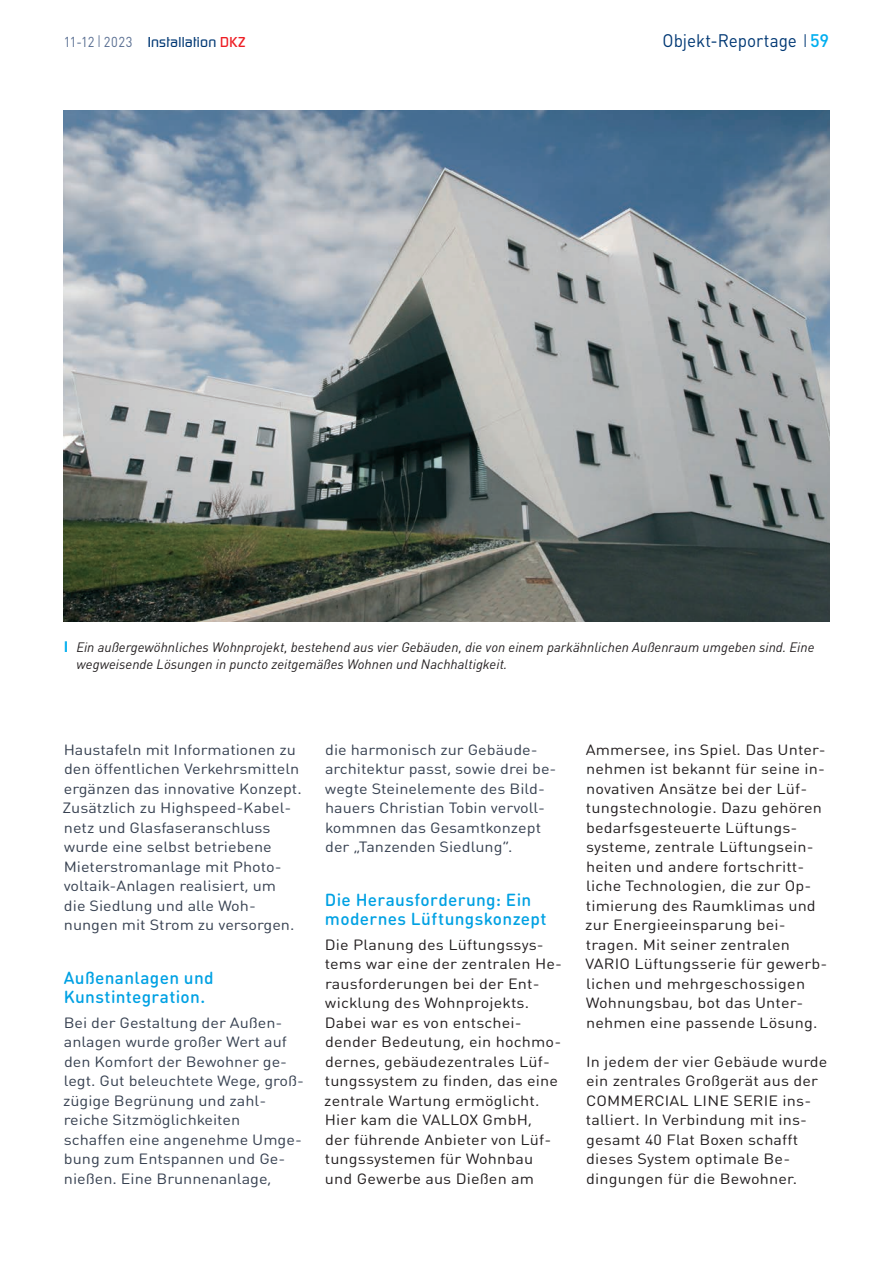
<style>
.page{position:relative;width:893px;height:1263px;background:#fff}
.page>*{position:absolute;margin:0;border:0;box-sizing:border-box;transform-origin:0 0}
.t1{font:18px "DINOT";letter-spacing:-.005em;color:#013874;scale:.95 1}
.t2{font:500 17.25px/19.5px "DIN Round OT";letter-spacing:.02em;color:#00a1e3}
.t3{font:14.7px/19.5px "DIN Round OT";letter-spacing:.01em;color:#231f20;scale:1.1 1}
.t4{font:14.7px/19.5px "DIN Round OT";color:#374151;scale:1.1 1}
.t5{font:500 14.25px "Continuum";letter-spacing:.015em;color:#013874}
.t6{font:italic 13.5px/16.8px "DINOT";color:#231f20}
.s1{font-family:"DINOT";font-weight:400;color:#566c90}
.s2{font-family:"DINOT";font-weight:300;font-size:16.5px;color:#566c90}
.s3{color:#ee1d23}
.s4{font-weight:300}
.s5{font-weight:500;color:#00aeef}
.s6{font-weight:700;font-style:normal;font-size:15px;color:#00aeef}
</style>
<div class="page">
<img style="left:64px;top:111px;width:765px;height:510px">
<p class="t5" style="left:64px;top:33px;width:183px"><span class="s1">11-12</span> <span class="s2">I</span> <span class="s1">2023</span> Installation <span class="s3">DKZ</span></p>
<p class="t1" style="left:663px;top:27px;width:177px">Objekt-Reportage <span class="s4">I</span><span class="s5">59</span></p>
<p class="t6" style="left:77px;top:637px;width:739px;text-indent:-13px"><span class="s6">I</span> Ein außergewöhnliches Wohnprojekt, bestehend aus vier Gebäuden, die von einem parkähnlichen Außenraum umgeben sind. Eine wegweisende Lösungen in puncto zeitgemäßes Wohnen und Nachhaltigkeit.</p>
<p class="t4" style="left:62px;top:739px;width:219px">Haustafeln mit Informationen zu den öffentlichen Verkehrsmitteln ergänzen das innovative Konzept.<br>Zusätzlich zu Highspeed-Kabel&shy;netz und Glasfaseranschluss wurde eine selbst betriebene<br>Mieterstromanlage mit Photo&shy;voltaik-Anlagen realisiert, um<br>die Siedlung und alle Woh&shy;nungen mit Strom zu versorgen.</p>
<p class="t2" style="left:64px;top:967px;width:151px">Außenanlagen und<br>Kunstintegration.</p>
<p class="t4" style="left:63px;top:1012px;width:221px">Bei der Gestaltung der Außen&shy;anlagen wurde großer Wert auf den Komfort der Bewohner ge&shy;legt. Gut beleuchtete Wege, groß&shy;zügige Begrünung und zahl&shy;reiche Sitzmöglichkeiten schaffen eine angenehme Umge&shy;bung zum Entspannen und Ge&shy;nießen. Eine Brunnenanlage,</p>
<p class="t4" style="left:325px;top:739px;width:212px">die harmonisch zur Gebäude&shy;architektur passt, sowie drei be&shy;wegte Steinelemente des Bild&shy;hauers Christian Tobin vervoll&shy;kommnen das Gesamtkonzept der „Tanzenden Siedlung“.</p>
<p class="t2" style="left:325px;top:889px;width:223px">Die Herausforderung: Ein modernes Lüftungskonzept</p>
<p class="t3" style="left:324px;top:934px;width:218px">Die Planung des Lüftungssys&shy;tems war eine der zentralen He&shy;rausforderungen bei der Ent&shy;wicklung des Wohnprojekts.<br>Dabei war es von entschei&shy;dender Bedeutung, ein hochmo&shy;dernes, gebäudezentrales Lüf&shy;tungssystem zu finden, das eine zentrale Wartung ermöglicht.<br>Hier kam die VALLOX GmbH,<br>der führende Anbieter von Lüf&shy;tungssystemen für Wohnbau und Gewerbe aus Dießen am</p>
<p class="t3" style="left:585px;top:739px;width:222px">Ammersee, ins Spiel. Das Unter&shy;nehmen ist bekannt für seine in&shy;novativen Ansätze bei der Lüf&shy;tungstechnologie. Dazu gehören bedarfsgesteuerte Lüftungs&shy;systeme, zentrale Lüftungsein&shy;heiten und andere fortschritt&shy;liche Technologien, die zur Op&shy;timierung des Raumklimas und zur Energieeinsparung bei&shy;tragen. Mit seiner zentralen<br>VARIO Lüftungsserie für gewerb&shy;lichen und mehrgeschossigen<br>Wohnungsbau, bot das Unter&shy;nehmen eine passende Lösung.</p>
<p class="t3" style="left:586px;top:1051px;width:221px">In jedem der vier Gebäude wurde ein zentrales Großgerät aus der<br>COMMERCIAL LINE SERIE ins&shy;talliert. In Verbindung mit ins&shy;gesamt 40 Flat Boxen schafft dieses System optimale Be&shy;dingungen für die Bewohner.</p>
</div>
